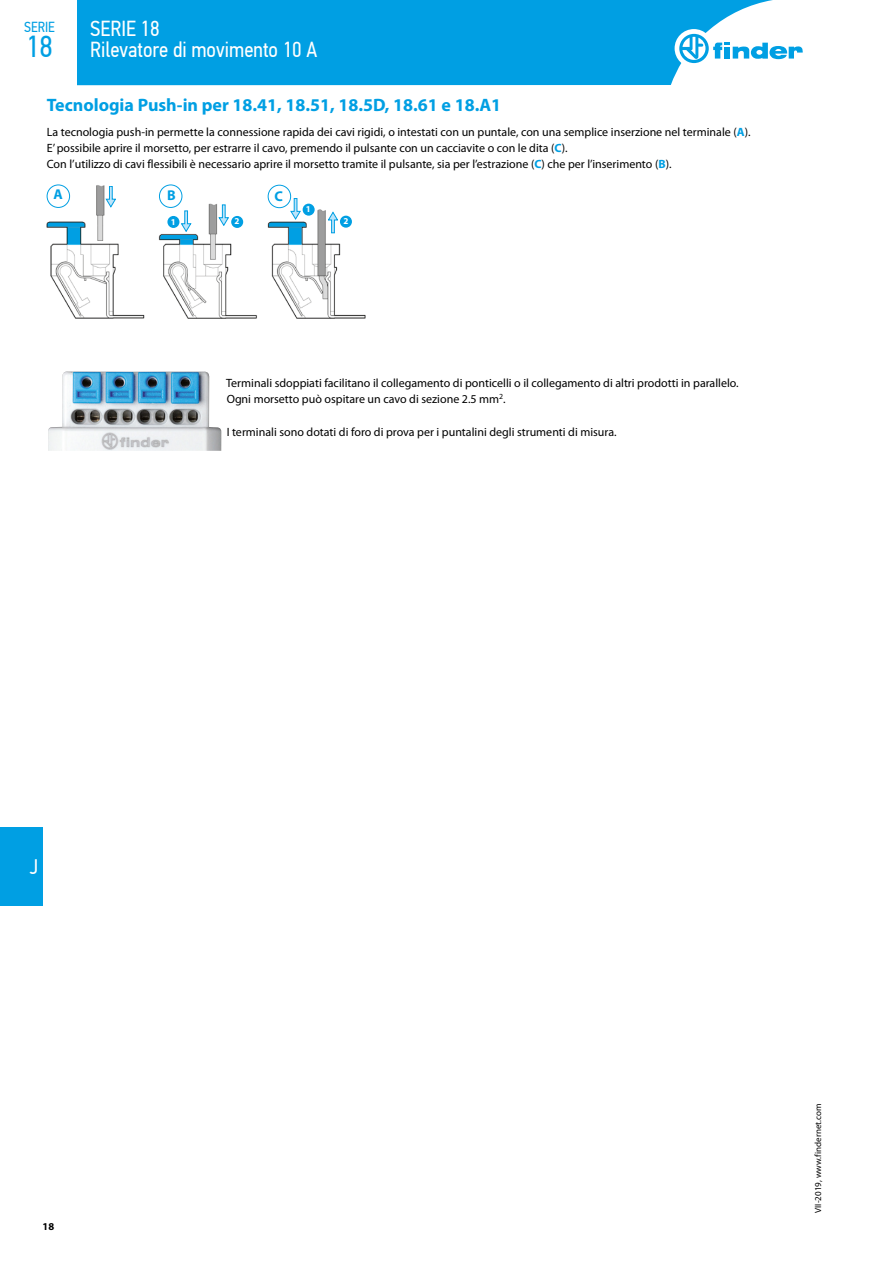
<style>
.page{position:relative;width:893px;height:1263px;background:#fff}
.page>*{position:absolute;margin:0;border:0;box-sizing:border-box;transform-origin:0 0}
.t1{font:30.3px "PF Din Text Cond Pro";color:#009fe3}
.t2{font:21.75px/21px "PF Din Text Cond Pro";color:#fff}
.t3{font:21px "PF Din Text Cond Pro";color:#fff}
.t4{font:700 18px "Myriad Pro";color:#009fe3}
.t5{font:14.55px "PF Din Text Cond Pro";color:#009fe3}
.t6{font:700 14.25px "Myriad Pro";color:#009fe3}
.t7{font:12px/16.2px "Myriad Pro";color:#000}
.t8{font:700 10.5px "Myriad Pro";color:#000}
.t9{font:9px "Myriad Pro";color:#000}
.t10{font:700 9px "Myriad Pro";color:#fff}
.s1{font-weight:700;color:#009fe3}
</style>
<div class="page">
<div style="left:0;top:827px;width:43px;height:79px;background:#009fe3"></div>
<div style="left:77px;top:0;width:696px;height:85px;background:#009fe3"></div>
<div style="left:675px;top:29px;width:38px;height:39px;background:#fff;border-radius:50%"></div>
<svg style="left:679px;top:34px;width:124px;height:29px"></svg>
<img style="left:46px;top:184px;width:320px;height:135px">
<svg style="left:106px;top:186px;width:10px;height:21px"></svg>
<div style="left:327px;top:211px;width:11px;height:22px;background:#fff"></div>
<svg style="left:328px;top:212px;width:10px;height:21px"></svg>
<div style="left:219px;top:205px;width:10px;height:22px;background:#fff"></div>
<svg style="left:219px;top:205px;width:10px;height:21px"></svg>
<div style="left:181px;top:211px;width:11px;height:22px;background:#fff"></div>
<svg style="left:181px;top:211px;width:10px;height:21px"></svg>
<div style="left:291px;top:198px;width:10px;height:23px;background:#fff"></div>
<svg style="left:291px;top:198px;width:10px;height:21px"></svg>
<div style="left:167px;top:216px;width:12px;height:12px;background:#009fe3;border-radius:50%"></div>
<div style="left:231px;top:216px;width:12px;height:12px;background:#009fe3;border-radius:50%"></div>
<div style="left:303px;top:204px;width:12px;height:12px;background:#009fe3;border-radius:50%"></div>
<div style="left:340px;top:216px;width:12px;height:12px;background:#009fe3;border-radius:50%"></div>
<div style="left:47px;top:185px;width:23px;height:23px;border:1px solid #009fe3;border-radius:50%"></div>
<div style="left:159px;top:185px;width:23px;height:23px;border:1px solid #009fe3;border-radius:50%"></div>
<div style="left:268px;top:185px;width:23px;height:23px;border:1px solid #009fe3;border-radius:50%"></div>
<img style="left:48px;top:371px;width:173px;height:80px">
<p class="t5" style="left:24px;top:19px;width:32px">SERIE</p>
<h1 class="t1" style="left:26px;top:28px;width:28px">18</h1>
<h2 class="t2" style="left:90px;top:18px;width:229px">SERIE 18<br>Rilevatore di movimento 10 A</h2>
<h3 class="t4" style="left:47px;top:93px;width:456px">Tecnologia Push-in per 18.41, 18.51, 18.5D, 18.61 e 18.A1</h3>
<p class="t7" style="left:47px;top:124px;width:705px">La tecnologia push-in permette la connessione rapida dei cavi rigidi, o intestati con un puntale, con una semplice inserzione nel terminale (<span class="s1">A</span>).<br>E’ possibile aprire il morsetto, per estrarre il cavo, premendo il pulsante con un cacciavite o con le dita (<span class="s1">C</span>).<br>Con l’utilizzo di cavi flessibili è necessario aprire il morsetto tramite il pulsante, sia per l’estrazione (<span class="s1">C</span>) che per l’inserimento (<span class="s1">B</span>).</p>
<p class="t6" style="left:54px;top:185px;width:11px">A</p>
<p class="t6" style="left:167px;top:186px;width:10px">B</p>
<p class="t6" style="left:275px;top:187px;width:10px">C</p>
<p class="t10" style="left:171px;top:216px;width:6px">1</p>
<p class="t10" style="left:234px;top:215px;width:6px">2</p>
<p class="t10" style="left:306px;top:203px;width:6px">1</p>
<p class="t10" style="left:343px;top:215px;width:6px">2</p>
<p class="t7" style="left:226px;top:375px;width:514px">Terminali sdoppiati facilitano il collegamento di ponticelli o il collegamento di altri prodotti in parallelo.<br>Ogni morsetto può ospitare un cavo di sezione 2.5 mm<sup>2</sup>.</p>
<p class="t7" style="left:227px;top:423px;width:391px">I terminali sono dotati di foro di prova per i puntalini degli strumenti di misura.</p>
<h3 class="t3" style="left:30px;top:855px;width:10px">J</h3>
<p class="t8" style="left:43px;top:1219px;width:13px">18</p>
<p class="t9" style="left:812px;top:1213px;width:110px;rotate:-90deg">VII-2019, www.findernet.com</p>
</div>
